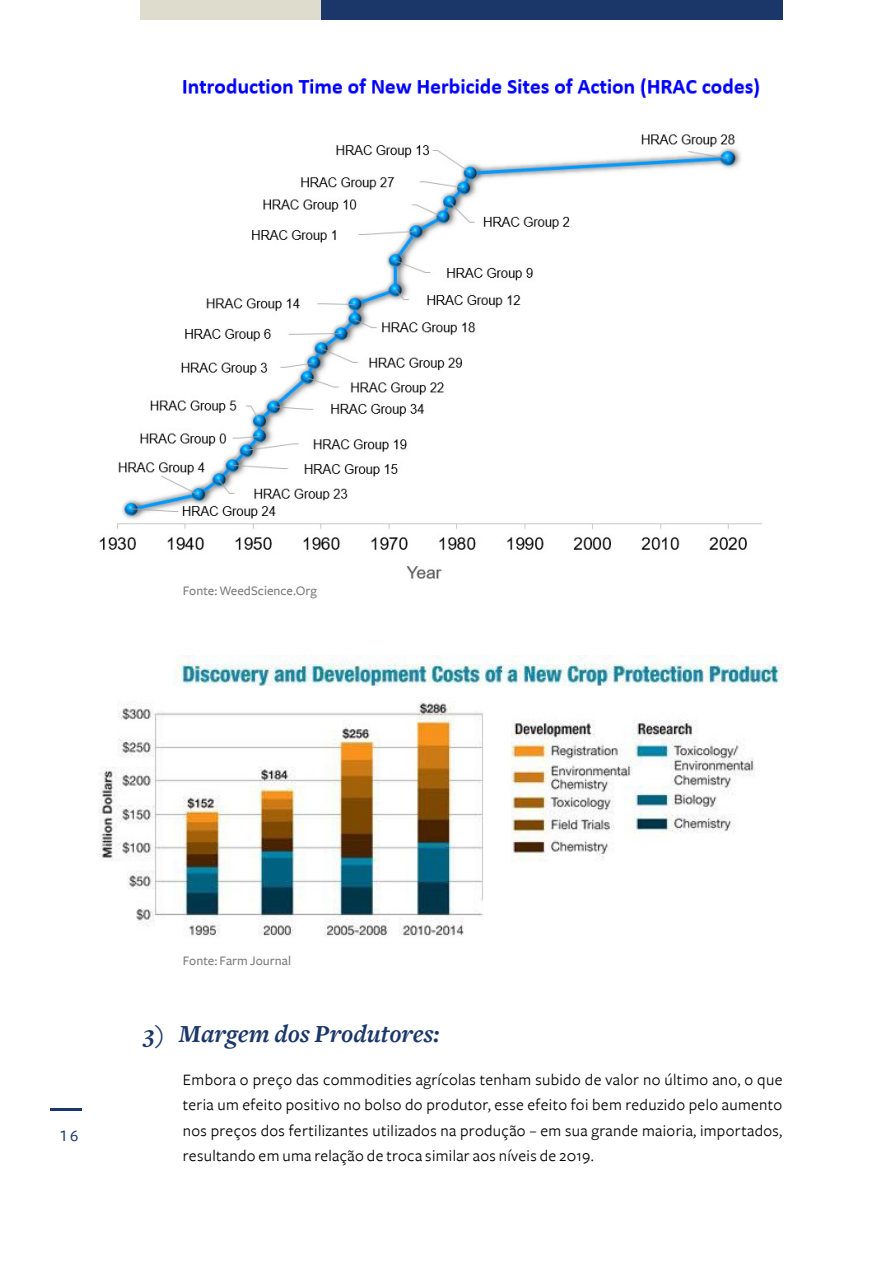
<style>
.page{position:relative;width:893px;height:1263px;background:#fff}
.page>*{position:absolute;margin:0;border:0;box-sizing:border-box;transform-origin:0 0}
.t1{font:italic 700 25.5px "Freight Text";color:#1b3769}
.t2{font:16.5px/25.5px "Freight Sans";letter-spacing:.02em;color:#000;text-align:justify}
.t3{font:16.5px "Freight Sans Medium SC";color:#1b3769}
.t4{font:500 13.5px "Freight Sans";color:#7c7b7b}
</style>
<div class="page">
<hr style="left:51px;top:1108px;width:31px;height:2px;background:#1b3769">
<div style="left:140px;top:0;width:181px;height:19px;background:#dedccd"></div>
<div style="left:321px;top:0;width:461px;height:19px;background:#1b3769"></div>
<img style="left:99px;top:134px;width:663px;height:445px">
<img style="left:183px;top:78px;width:577px;height:20px">
<img style="left:99px;top:701px;width:656px;height:235px">
<img style="left:173px;top:655px;width:611px;height:31px">
<p class="t4" style="left:183px;top:583px;width:136px">Fonte: WeedScience.Org</p>
<p class="t3" style="left:60px;top:1126px;width:20px">16</p>
<p class="t4" style="left:183px;top:953px;width:110px">Fonte: Farm Journal</p>
<h1 class="t1" style="left:144px;top:1020px;width:297px">3) Margem dos Produtores:</h1>
<p class="t2" style="left:183px;top:1067px;width:601px">Embora o preço das commodities agrícolas tenham subido de valor no último ano, o que teria um efeito positivo no bolso do produtor, esse efeito foi bem reduzido pelo aumento nos preços dos fertilizantes utilizados na produção – em sua grande maioria, importados, resultando em uma relação de troca similar aos níveis de 2019.</p>
</div>
